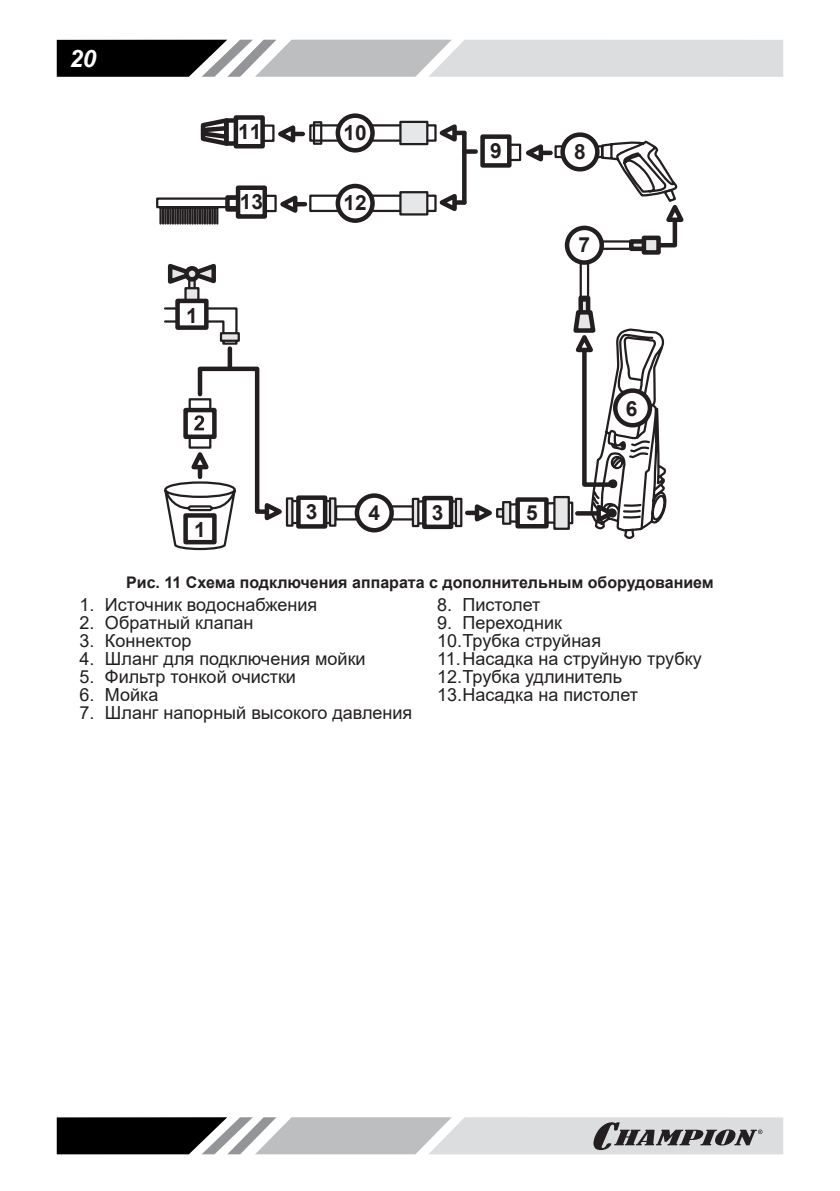
<style>
.page{position:relative;width:840px;height:1191px;background:#fff}
.page>*{position:absolute;margin:0;border:0;box-sizing:border-box;transform-origin:0 0}
.t1{font:italic 700 24px "Arial";color:#fff}
.t2{font:700 20.8px "Arial";color:#231f20}
.t3{font:18px "Arial";color:#231f20}
.t4{font:700 16px "Arial";color:#231f20}
</style>
<div class="page">
<svg style="left:57px;top:40px;width:725px;height:37px"></svg>
<svg style="left:57px;top:1117px;width:725px;height:37px"></svg>
<div style="left:497px;top:509px;width:6px;height:7px;background:#e6e7e8"></div>
<div style="left:496px;top:508px;width:8px;height:10px;border:2px solid #231f20"></div>
<div style="left:502px;top:501px;width:9px;height:24px;border:2px solid #231f20"></div>
<div style="left:467px;top:510px;width:16px;height:5px;background:#231f20"></div>
<svg style="left:472px;top:504px;width:20px;height:18px"></svg>
<svg style="left:156px;top:197px;width:80px;height:28px"></svg>
<div style="left:225px;top:195px;width:17px;height:17px;border:5px solid #231f20"></div>
<div style="left:482px;top:144px;width:39px;height:17px;border:2px solid #231f20"></div>
<div style="left:482px;top:137px;width:27px;height:28px;background:#fff"></div>
<div style="left:480px;top:134px;width:31px;height:34px;border:5px solid #231f20"></div>
<hr style="left:534px;top:151px;width:16px;height:4px;background:#231f20">
<svg style="left:526px;top:144px;width:19px;height:18px"></svg>
<div style="left:224px;top:118px;width:21px;height:28px;border:5px solid #231f20"></div>
<svg style="left:200px;top:118px;width:31px;height:28px"></svg>
<div style="left:235px;top:124px;width:39px;height:18px;border:2px solid #231f20"></div>
<div style="left:236px;top:117px;width:26px;height:29px;background:#fff"></div>
<div style="left:233px;top:115px;width:32px;height:33px;border:5px solid #231f20"></div>
<hr style="left:286px;top:132px;width:16px;height:4px;background:#231f20">
<svg style="left:274px;top:124px;width:23px;height:19px"></svg>
<div style="left:309px;top:195px;width:127px;height:17px;border:2px solid #231f20"></div>
<div style="left:400px;top:192px;width:27px;height:22px;background:#e6e7e8"></div>
<div style="left:399px;top:191px;width:29px;height:24px;border:2px solid #231f20"></div>
<div style="left:337px;top:186px;width:35px;height:35px;background:#fff;border-radius:50%"></div>
<div style="left:335px;top:184px;width:39px;height:39px;border:5px solid #231f20;border-radius:50%"></div>
<div style="left:309px;top:124px;width:127px;height:18px;border:2px solid #231f20"></div>
<div style="left:400px;top:122px;width:27px;height:22px;background:#e6e7e8"></div>
<div style="left:399px;top:121px;width:29px;height:24px;border:2px solid #231f20"></div>
<div style="left:337px;top:116px;width:35px;height:34px;background:#fff;border-radius:50%"></div>
<div style="left:335px;top:113px;width:39px;height:40px;border:5px solid #231f20;border-radius:50%"></div>
<div style="left:313px;top:121px;width:9px;height:24px;border:2px solid #231f20"></div>
<div style="left:238px;top:195px;width:38px;height:17px;border:2px solid #231f20"></div>
<div style="left:238px;top:188px;width:26px;height:28px;background:#fff"></div>
<div style="left:236px;top:185px;width:31px;height:34px;border:5px solid #231f20"></div>
<hr style="left:289px;top:202px;width:16px;height:4px;background:#231f20">
<svg style="left:276px;top:195px;width:23px;height:18px"></svg>
<svg style="left:562px;top:135px;width:35px;height:34px"></svg>
<div style="left:560px;top:132px;width:39px;height:39px;border:5px solid #231f20;border-radius:50%"></div>
<svg style="left:164px;top:306px;width:74px;height:39px"></svg>
<div style="left:221px;top:333px;width:17px;height:8px;background:#e6e7e8"></div>
<div style="left:220px;top:332px;width:20px;height:10px;border:2px solid #231f20"></div>
<div style="left:185px;top:288px;width:13px;height:15px;background:#e6e7e8"></div>
<div style="left:184px;top:287px;width:15px;height:18px;border:2px solid #231f20"></div>
<svg style="left:167px;top:263px;width:49px;height:25px"></svg>
<div style="left:186px;top:268px;width:11px;height:11px;background:#e6e7e8;border-radius:50%"></div>
<div style="left:184px;top:266px;width:16px;height:15px;border:5px solid #231f20;border-radius:50%"></div>
<div style="left:177px;top:301px;width:29px;height:27px;background:#fff"></div>
<div style="left:175px;top:299px;width:33px;height:31px;border:5px solid #231f20"></div>
<div style="left:454px;top:498px;width:8px;height:29px;border:2px solid #231f20"></div>
<svg style="left:462px;top:133px;width:4px;height:69px"></svg>
<div style="left:464px;top:149px;width:11px;height:5px;background:#231f20"></div>
<hr style="left:448px;top:131px;width:16px;height:4px;background:#231f20">
<svg style="left:435px;top:124px;width:24px;height:18px"></svg>
<div style="left:448px;top:200px;width:16px;height:5px;background:#231f20"></div>
<svg style="left:435px;top:194px;width:24px;height:18px"></svg>
<svg style="left:164px;top:366px;width:297px;height:185px"></svg>
<svg style="left:225px;top:344px;width:236px;height:145px"></svg>
<div style="left:578px;top:296px;width:12px;height:25px;border:5px solid #231f20"></div>
<svg style="left:505px;top:307px;width:162px;height:232px"></svg>
<svg style="left:554px;top:140px;width:130px;height:158px"></svg>
<div style="left:579px;top:237px;width:10px;height:65px;border:2px solid #231f20"></div>
<div style="left:566px;top:228px;width:35px;height:34px;background:#fff;border-radius:50%"></div>
<div style="left:564px;top:226px;width:39px;height:39px;border:5px solid #231f20;border-radius:50%"></div>
<h1 class="t1" style="left:70px;top:44px;width:28px">20</h1>
<p class="t2" style="left:186px;top:307px;width:13px">1</p>
<p class="t2" style="left:238px;top:123px;width:25px">11</p>
<p class="t2" style="left:240px;top:194px;width:25px">13</p>
<p class="t2" style="left:343px;top:125px;width:25px">10</p>
<p class="t2" style="left:343px;top:195px;width:25px">12</p>
<p class="t2" style="left:194px;top:522px;width:13px">1</p>
<p class="t2" style="left:306px;top:504px;width:13px">3</p>
<p class="t2" style="left:368px;top:504px;width:13px">4</p>
<p class="t2" style="left:431px;top:505px;width:13px">3</p>
<p class="t2" style="left:490px;top:143px;width:13px">9</p>
<p class="t2" style="left:574px;top:144px;width:13px">8</p>
<p class="t2" style="left:578px;top:237px;width:13px">7</p>
<p class="t2" style="left:526px;top:505px;width:13px">5</p>
<p class="t2" style="left:625px;top:400px;width:13px">6</p>
<p class="t4" style="left:126px;top:571px;width:588px">Рис. 11 Схема подключения аппарата с дополнительным оборудованием</p>
<p class="t3" style="left:79px;top:592px;width:239px">1. Источник водоснабжения</p>
<p class="t3" style="left:79px;top:610px;width:175px">2. Обратный клапан</p>
<p class="t3" style="left:79px;top:628px;width:114px">3. Коннектор</p>
<p class="t3" style="left:79px;top:646px;width:287px">4. Шланг для подключения мойки</p>
<p class="t3" style="left:79px;top:664px;width:218px">5. Фильтр тонкой очистки</p>
<p class="t3" style="left:79px;top:682px;width:81px">6. Мойка</p>
<p class="t3" style="left:79px;top:700px;width:334px">7. Шланг напорный высокого давления</p>
<p class="t3" style="left:437px;top:592px;width:105px">8. Пистолет</p>
<p class="t3" style="left:437px;top:610px;width:126px">9. Переходник</p>
<p class="t3" style="left:437px;top:628px;width:165px">10. Трубка струйная</p>
<p class="t3" style="left:437px;top:646px;width:266px">11. Насадка на струйную трубку</p>
<p class="t3" style="left:437px;top:664px;width:186px">12. Трубка удлинитель</p>
<p class="t3" style="left:437px;top:682px;width:202px">13. Насадка на пистолет</p>
</div>
